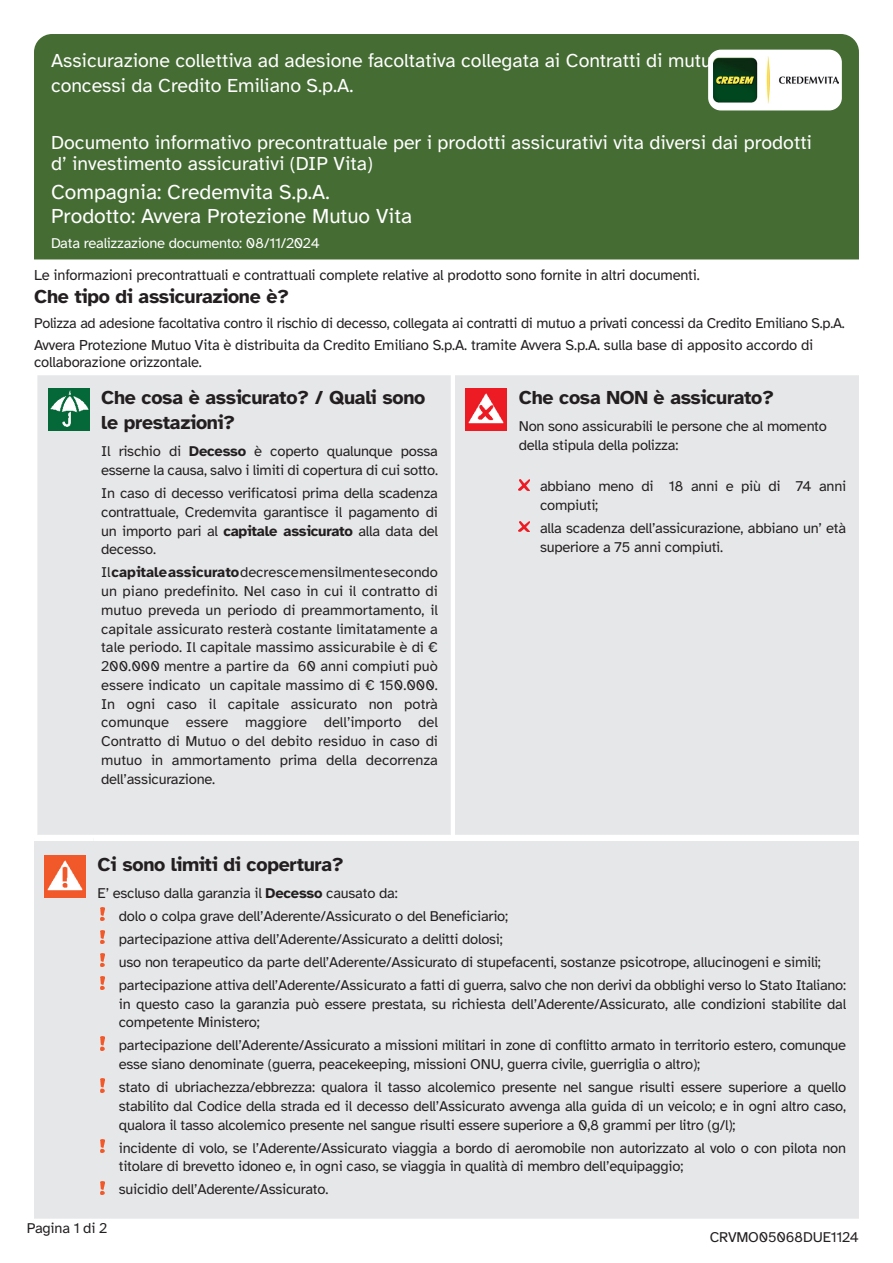
<style>
.page{position:relative;width:893px;height:1263px;background:#fff}
.page>*{position:absolute;margin:0;border:0;box-sizing:border-box;transform-origin:0 0}
.Form_sub_title{font:21px "Atkinson Hyperlegible";color:#fff}
.Form_sub_title-2{font:19.5px/25.5px "Atkinson Hyperlegible";color:#fff}
.Cover_subhead{font:700 19.5px/25.5px "Atkinson Hyperlegible";letter-spacing:-.015em;color:#231f20}
.Form_intro{font:700 19.5px "Atkinson Hyperlegible";letter-spacing:-.015em;color:#231f20}
.Form_intro-2{font:15px/16.5px "Atkinson Hyperlegible";letter-spacing:-.01em;color:#231f20}
.Covered_bullets{font:14.7px/18.8px "Atkinson Hyperlegible";letter-spacing:-.015em;color:#231f20}
.Form_intro-3{font:14.7px "Atkinson Hyperlegible";letter-spacing:-.02em;color:#231f20}
.Covered_bullets-2{font:14.7px "Atkinson Hyperlegible";letter-spacing:-.015em;color:#fff}
.s1{font-weight:700}
</style>
<div class="page">
<div style="left:34px;top:234px;width:825px;height:25px;background:#456c33"></div>
<div style="left:34px;top:34px;width:825px;height:214px;background:#456c33;border-radius:18px"></div>
<div style="left:708px;top:50px;width:134px;height:60px;background:#fff;border-radius:13px"></div>
<img style="left:713px;top:57px;width:125px;height:46px">
<div style="left:37px;top:375px;width:414px;height:460px;background:#e6e7e9"></div>
<img style="left:48px;top:388px;width:41px;height:43px">
<div style="left:455px;top:375px;width:404px;height:460px;background:#e6e7e9"></div>
<img style="left:466px;top:388px;width:41px;height:43px">
<svg style="left:519px;top:479px;width:10px;height:11px"></svg>
<svg style="left:519px;top:521px;width:10px;height:11px"></svg>
<div style="left:34px;top:841px;width:825px;height:378px;background:#e6e7e9"></div>
<img style="left:45px;top:855px;width:41px;height:43px">
<img style="left:101px;top:907px;width:3px;height:14px">
<img style="left:101px;top:930px;width:3px;height:14px">
<img style="left:101px;top:953px;width:3px;height:14px">
<img style="left:101px;top:976px;width:3px;height:14px">
<svg style="left:101px;top:1037px;width:3px;height:13px"></svg>
<svg style="left:101px;top:1079px;width:3px;height:13px"></svg>
<svg style="left:101px;top:1139px;width:3px;height:13px"></svg>
<svg style="left:101px;top:1181px;width:3px;height:13px"></svg>
<p class="Form_sub_title-2" style="left:51px;top:48px;width:673px">Assicurazione collettiva ad adesione facoltativa collegata ai Contratti di mutuo concessi da Credito Emiliano S.p.A.</p>
<p class="Form_sub_title-2" style="left:51px;top:130px;width:762px">Documento informativo precontrattuale per i prodotti assicurativi vita diversi dai prodotti</p>
<p class="Form_sub_title-2" style="left:51px;top:151px;width:323px">d’ investimento assicurativi (DIP Vita)</p>
<p class="Form_sub_title" style="left:51px;top:180px;width:280px">Compagnia: Credemvita S.p.A.</p>
<p class="Form_sub_title" style="left:51px;top:204px;width:363px">Prodotto: Avvera Protezione Mutuo Vita</p>
<p class="Covered_bullets-2" style="left:51px;top:235px;width:270px">Data realizzazione documento: 08/11/2024</p>
<p class="Form_intro-2" style="left:34px;top:267px;width:667px">Le informazioni precontrattuali e contrattuali complete relative al prodotto sono fornite in altri documenti.</p>
<p class="Form_intro" style="left:34px;top:286px;width:257px">Che tipo di assicurazione è?</p>
<p class="Form_intro-3" style="left:34px;top:315px;width:812px">Polizza ad adesione facoltativa contro il rischio di decesso, collegata ai contratti di mutuo a privati concessi da Credito Emiliano S.p.A.</p>
<p class="Form_intro-2" style="left:34px;top:337px;width:781px">Avvera Protezione Mutuo Vita è distribuita da Credito Emiliano S.p.A. tramite Avvera S.p.A. sulla base di apposito accordo di collaborazione orizzontale.</p>
<p class="Cover_subhead" style="left:101px;top:384px;width:326px">Che cosa è assicurato? / Quali sono le prestazioni?</p>
<p class="Covered_bullets" style="left:101px;top:442px;width:338px">Il rischio di <span class="s1">Decesso</span> è coperto qualunque possa esserne la causa, salvo i limiti di copertura di cui sotto.</p>
<p class="Covered_bullets" style="left:101px;top:484px;width:338px;text-align:justify">In caso di decesso verificatosi prima della scadenza contrattuale, Credemvita garantisce il pagamento di un importo pari al <span class="s1">capitale assicurato</span> alla data del decesso.</p>
<p class="Covered_bullets" style="left:101px;top:563px;width:338px;text-align:justify">Il <span class="s1">capitale assicurato</span> decresce mensilmente secondo un piano predefinito. Nel caso in cui il contratto di mutuo preveda un periodo di preammortamento, il capitale assicurato resterà costante limitatamente a tale periodo. Il capitale massimo assicurabile è di € 200.000 mentre a partire da 60 anni compiuti può essere indicato un capitale massimo di € 150.000.<br>In ogni caso il capitale assicurato non potrà comunque essere maggiore dell’importo del Contratto di Mutuo o del debito residuo in caso di mutuo in ammortamento prima della decorrenza dell’assicurazione.</p>
<p class="Cover_subhead" style="left:519px;top:384px;width:257px">Che cosa NON è assicurato?</p>
<p class="Covered_bullets" style="left:519px;top:417px;width:310px">Non sono assicurabili le persone che al momento della stipula della polizza:</p>
<p class="Covered_bullets" style="left:540px;top:477px;width:308px">abbiano meno di 18 anni e più di 74 anni compiuti;</p>
<p class="Covered_bullets" style="left:540px;top:519px;width:308px">alla scadenza dell’assicurazione, abbiano un’ età superiore a 75 anni compiuti.</p>
<p class="Cover_subhead" style="left:98px;top:851px;width:248px">Ci sono limiti di copertura?</p>
<p class="Covered_bullets" style="left:98px;top:884px;width:302px">E’ escluso dalla garanzia il <span class="s1">Decesso</span> causato da:</p>
<p class="Covered_bullets" style="left:119px;top:907px;width:391px">dolo o colpa grave dell’Aderente/Assicurato o del Beneficiario;</p>
<p class="Covered_bullets" style="left:119px;top:930px;width:385px">partecipazione attiva dell’Aderente/Assicurato a delitti dolosi;</p>
<p class="Covered_bullets" style="left:119px;top:953px;width:704px">uso non terapeutico da parte dell’Aderente/Assicurato di stupefacenti, sostanze psicotrope, allucinogeni e simili;</p>
<p class="Covered_bullets" style="left:119px;top:976px;width:729px;text-align:justify">partecipazione attiva dell’Aderente/Assicurato a fatti di guerra, salvo che non derivi da obblighi verso lo Stato Italiano: in questo caso la garanzia può essere prestata, su richiesta dell’Aderente/Assicurato, alle condizioni stabilite dal competente Ministero;</p>
<p class="Covered_bullets" style="left:119px;top:1036px;width:729px">partecipazione dell’Aderente/Assicurato a missioni militari in zone di conflitto armato in territorio estero, comunque esse siano denominate (guerra, peacekeeping, missioni ONU, guerra civile, guerriglia o altro);</p>
<p class="Covered_bullets" style="left:119px;top:1078px;width:729px;text-align:justify">stato di ubriachezza/ebbrezza: qualora il tasso alcolemico presente nel sangue risulti essere superiore a quello stabilito dal Codice della strada ed il decesso dell’Assicurato avvenga alla guida di un veicolo; e in ogni altro caso, qualora il tasso alcolemico presente nel sangue risulti essere superiore a 0,8 grammi per litro (g/l);</p>
<p class="Covered_bullets" style="left:119px;top:1138px;width:729px">incidente di volo, se l’Aderente/Assicurato viaggia a bordo di aeromobile non autorizzato al volo o con pilota non titolare di brevetto idoneo e, in ogni caso, se viaggia in qualità di membro dell’equipaggio;</p>
<p class="Covered_bullets" style="left:119px;top:1180px;width:211px">suicidio dell’Aderente/Assicurato.</p>
<p class="Covered_bullets" style="left:27px;top:1219px;width:82px">Pagina 1 di 2</p>
<p class="Covered_bullets" style="left:710px;top:1228px;width:151px">CRVMO05068DUE1124</p>
</div>
